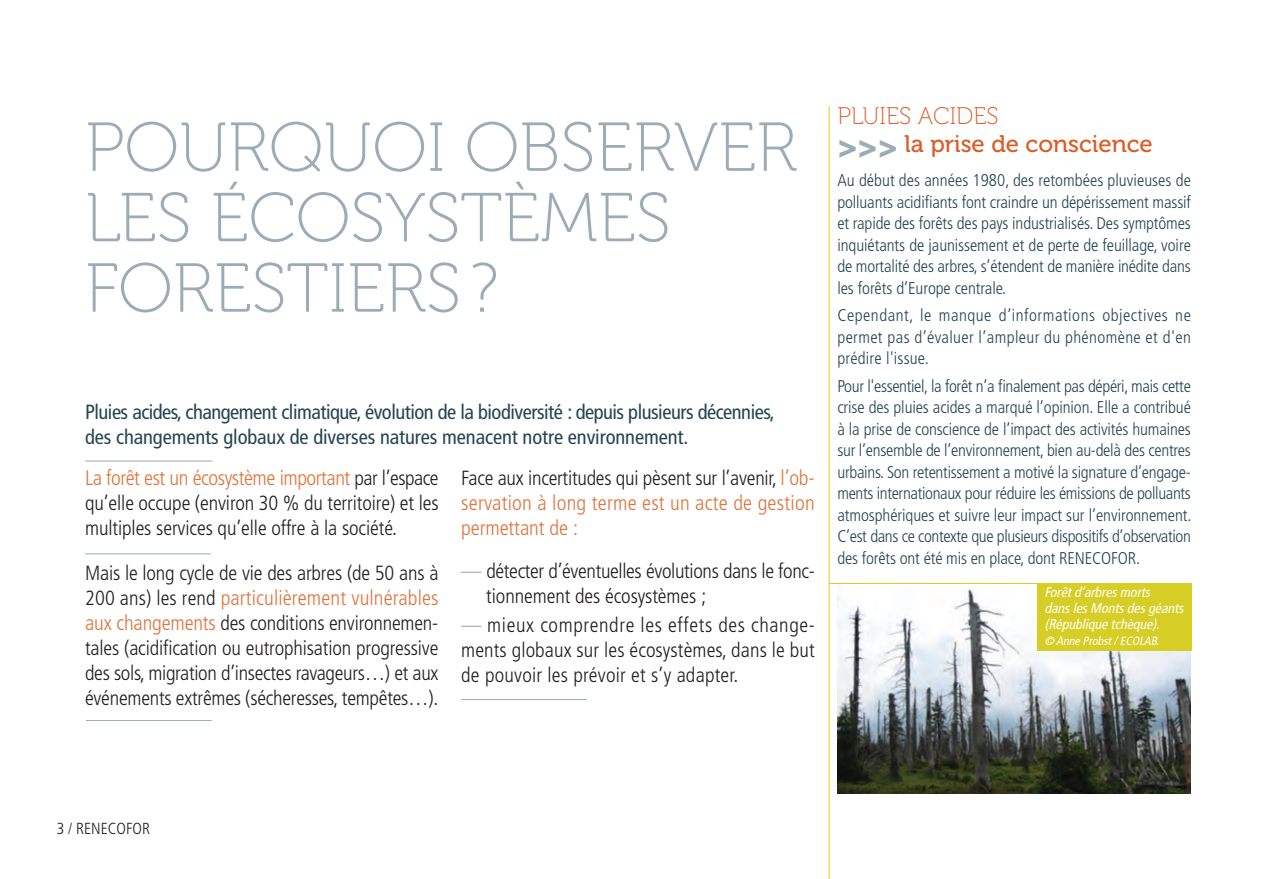
<style>
.page{position:relative;width:1276px;height:879px;background:#fff}
.page>*{position:absolute;margin:0;border:0;box-sizing:border-box;transform-origin:0 0}
.t1{font:69.2px/70.4px "Museo 100";color:#9bacb6}
.t2{font:24px "Museo 500";color:#db5c27}
.t3{font:24px "Museo 100";color:#db5c27}
.t4{font:300 condensed 21px/25px "Frutiger LT Std";letter-spacing:.005em;color:#e0743e}
.t5{font:300 condensed 21px "Frutiger LT Std";letter-spacing:-.025em;color:#e0743e}
.t6{font:300 condensed 20.4px/25px "Frutiger LT Std";letter-spacing:-.01em;color:#231f20}
.t7{font:condensed 20.4px/25px "Frutiger LT Std";letter-spacing:-.025em;color:#244552}
.t8{font:300 condensed 17px/21.6px "Frutiger LT Std";letter-spacing:-.01em;color:#244552;text-align:justify}
.t9{font:300 condensed 16px "Frutiger LT Std";color:#231f20}
.t10{font:italic condensed 14px/15.8px "Frutiger LT Std";color:#fff}
.t11{font:italic condensed 12px "Frutiger LT Std";color:#fff}
.s1{font-size:20.4px;color:#231f20}
.s2{font-size:21px;color:#e0743e}
.s3{color:#9bacb6}
.s4{font-family:"Museo 900";font-size:32px;color:#9bacb6}
</style>
<div class="page">
<img style="left:837px;top:589px;width:354px;height:205px">
<hr style="left:829px;top:583px;width:362px;height:1px;background:#d6cd25">
<div style="left:1037px;top:583px;width:155px;height:68px;background:#d6cd25"></div>
<hr style="left:85px;top:460px;width:128px;height:1px;background:#9bacb6">
<hr style="left:461px;top:699px;width:126px;height:1px;background:#9bacb6">
<hr style="left:85px;top:553px;width:126px;height:1px;background:#9bacb6">
<hr style="left:86px;top:720px;width:126px;height:1px;background:#9bacb6">
<hr style="left:828px;top:106px;width:1px;height:773px;background:#d6cd25">
<h1 class="t1" style="left:85px;top:118px;width:713px">POURQUOI OBSERVER<br>LES ÉCOSYSTÈMES<br>FORESTIERS?</h1>
<p class="t7" style="left:85px;top:401px;width:691px">Pluies acides, changement climatique, évolution de la biodiversité : depuis plusieurs décennies, des changements globaux de diverses natures menacent notre environnement.</p>
<p class="t5" style="left:85px;top:469px;width:355px">La forêt est un écosystème important <span class="s1">par l’espace</span></p>
<p class="t6" style="left:85px;top:492px;width:355px">qu’elle occupe (environ 30 % du territoire) et les multiples services qu’elle offre à la société.</p>
<p class="t6" style="left:85px;top:562px;width:355px">Mais le long cycle de vie des arbres (de 50 ans à</p>
<p class="t4" style="left:85px;top:586px;width:355px"><span class="s1">200 ans) les rend</span> particulièrement vulnérables</p>
<p class="t6" style="left:85px;top:612px;width:355px;text-align:justify"><span class="s2">aux changements</span> des conditions environnemen&shy;tales (acidification ou eutrophisation progressive des sols, migration d’insectes ravageurs…) et aux événements extrêmes (sécheresses, tempêtes…).</p>
<p class="t6" style="left:461px;top:467px;width:355px">Face aux incertitudes qui pèsent sur l’avenir, <span class="s2">l’ob-</span></p>
<p class="t4" style="left:461px;top:492px;width:355px">servation à long terme est un acte de gestion permettant de :</p>
<p class="t6" style="left:486px;top:560px;width:330px;text-indent:-25px"><span class="s3">—</span> détecter d’éventuelles évolutions dans le fonc&shy;tionnement des écosystèmes ;</p>
<p class="t6" style="left:461px;top:614px;width:355px;text-align:justify"><span class="s3">—</span> mieux comprendre les effets des change&shy;ments globaux sur les écosystèmes, dans le but de pouvoir les prévoir et s’y adapter.</p>
<h2 class="t3" style="left:837px;top:108px;width:163px">PLUIES ACIDES</h2>
<h2 class="t2" style="left:837px;top:135px;width:317px"><span class="s4">&gt;&gt;&gt;</span> la prise de conscience</h2>
<p class="t8" style="left:837px;top:171px;width:355px">Au début des années 1980, des retombées pluvieuses de polluants acidifiants font craindre un dépérissement massif et rapide des forêts des pays industrialisés. Des symptômes inquiétants de jaunissement et de perte de feuillage, voire de mortalité des arbres, s’étendent de manière inédite dans les forêts d’Europe centrale.</p>
<p class="t8" style="left:837px;top:306px;width:355px">Cependant, le manque d’informations objectives ne permet pas d’évaluer l’ampleur du phénomène et d'en prédire l'issue.</p>
<p class="t8" style="left:837px;top:376px;width:356px">Pour l'essentiel, la forêt n’a finalement pas dépéri, mais cette crise des pluies acides a marqué l’opinion. Elle a contribué à la prise de conscience de l’impact des activités humaines sur l’ensemble de l’environnement, bien au-delà des centres urbains. Son retentissement a motivé la signature d’engage&shy;ments internationaux pour réduire les émissions de polluants atmosphériques et suivre leur impact sur l’environnement.<br>C’est dans ce contexte que plusieurs dispositifs d’observation des forêts ont été mis en place, dont RENECOFOR.</p>
<p class="t10" style="left:1044px;top:586px;width:143px">Forêtd’arbresmorts danslesMontsdesgéants (République tchèque).</p>
<p class="t11" style="left:1044px;top:636px;width:118px">© Anne Probst/ ECOLAB.</p>
<p class="t9" style="left:57px;top:822px;width:95px">3 / RENECOFOR</p>
</div>
